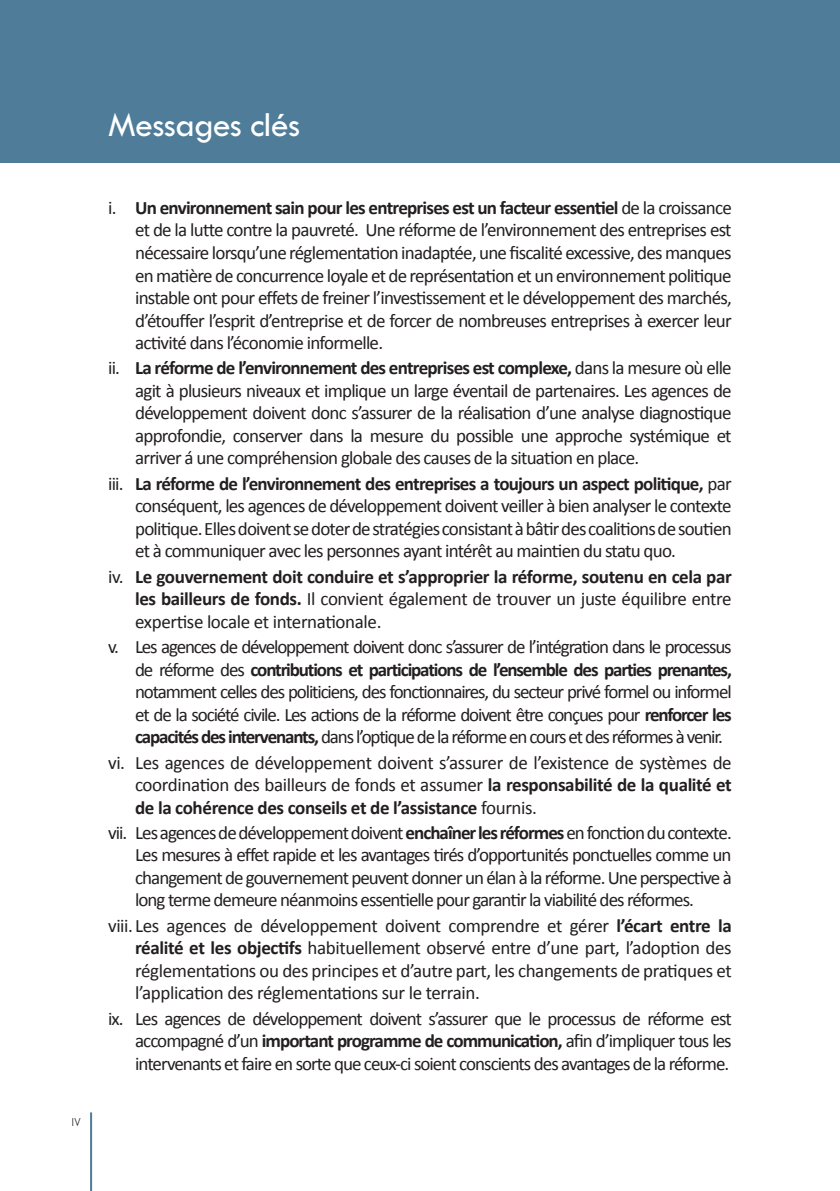
<style>
.page{position:relative;width:840px;height:1191px;background:#fff}
.page>*{position:absolute;margin:0;border:0;box-sizing:border-box;transform-origin:0 0}
.t1{font:500 36px "Tw Cen";letter-spacing:-.02em;color:#fff}
.t2{font:19px/22.4px "Calibri";letter-spacing:-.04em;color:#231f20;text-align:justify}
.t3{font:700 19px/22.4px "Calibri";letter-spacing:-.02em;color:#231f20;text-align:justify}
.t4{font:300 12.6px "Tw Cen";color:#231f20}
.s1{font-weight:700}
.s2{font-weight:400}
</style>
<div class="page">
<div style="left:0;top:0;width:839px;height:162px;background:#4e7c99"></div>
<hr style="left:90px;top:1112px;width:2px;height:79px;background:#4e7c99">
<p class="t4" style="left:71px;top:1115px;width:11px">iv</p>
<h1 class="t1" style="left:108px;top:105px;width:193px">Messages clés</h1>
<p class="t2" style="left:135px;top:196px;width:597px;text-indent:-27px">i. <span class="s1">Un environnement sain pour les entreprises est un facteur essentiel</span> de la croissance et de la lutte contre la pauvreté. Une réforme de l’environnement des entreprises est nécessaire lorsqu’une réglementation inadaptée, une fiscalité excessive, des manques en matière de concurrence loyale et de représentation et un environnement politique instable ont pour effets de freiner l’investissement et le développement des marchés, d’étouffer l’esprit d’entreprise et de forcer de nombreuses entreprises à exercer leur activité dans l’économie informelle.</p>
<p class="t2" style="left:135px;top:356px;width:597px;text-indent:-27px">ii. <span class="s1">La réforme de l’environnement des entreprises est complexe,</span> dans la mesure où elle agit à plusieurs niveaux et implique un large éventail de partenaires. Les agences de développement doivent donc s’assurer de la réalisation d’une analyse diagnostique approfondie, conserver dans la mesure du possible une approche systémique et arriver á une compréhension globale des causes de la situation en place.</p>
<p class="t2" style="left:135px;top:471px;width:598px;text-indent:-27px">iii. <span class="s1">La réforme de l’environnement des entreprises a toujours un aspect politique,</span> par conséquent, les agences de développement doivent veiller à bien analyser le contexte politique. Elles doivent se doter de stratégies consistant à bâtir des coalitions de soutien et à communiquer avec les personnes ayant intérêt au maintien du statu quo.</p>
<p class="t3" style="left:135px;top:564px;width:598px;text-indent:-27px"><span class="s2">iv.</span> Le gouvernement doit conduire et s’approprier la réforme, soutenu en cela par les bailleurs de fonds. <span class="s2">Il convient également de trouver un juste équilibre entre expertise locale et internationale.</span></p>
<p class="t2" style="left:135px;top:634px;width:598px;text-indent:-27px">v. Les agences de développement doivent donc s’assurer de l’intégration dans le processus de réforme des <span class="s1">contributions et participations de l’ensemble des parties prenantes, </span>notamment celles des politiciens, des fonctionnaires, du secteur privé formel ou informel et de la société civile. Les actions de la réforme doivent être conçues pour <span class="s1">renforcer les capacités des intervenants,</span> dans l’optique de la réforme en cours et des réformes à venir.</p>
<p class="t2" style="left:135px;top:750px;width:598px;text-indent:-27px">vi. Les agences de développement doivent s’assurer de l’existence de systèmes de coordination des bailleurs de fonds et assumer <span class="s1">la responsabilité de la qualité et de la cohérence des conseils et de l’assistance</span> fournis.</p>
<p class="t2" style="left:135px;top:820px;width:597px;text-indent:-27px">vii. Les agences de développement doivent <span class="s1">enchaîner les réformes</span> en fonction du contexte.<br>Les mesures à effet rapide et les avantages tirés d’opportunités ponctuelles comme un changement de gouvernement peuvent donner un élan à la réforme. Une perspective à long terme demeure néanmoins essentielle pour garantir la viabilité des réformes.</p>
<p class="t2" style="left:135px;top:913px;width:598px;text-indent:-27px">viii. Les agences de développement doivent comprendre et gérer <span class="s1">l’écart entre la réalité et les objectifs</span> habituellement observé entre d’une part, l’adoption des réglementations ou des principes et d’autre part, les changements de pratiques et l’application des réglementations sur le terrain.</p>
<p class="t2" style="left:135px;top:1006px;width:597px;text-indent:-27px">ix. Les agences de développement doivent s’assurer que le processus de réforme est accompagné d’un <span class="s1">important programme de communication,</span> afin d’impliquer tous les intervenants et faire en sorte que ceux-ci soient conscients des avantages de la réforme.</p>
</div>
